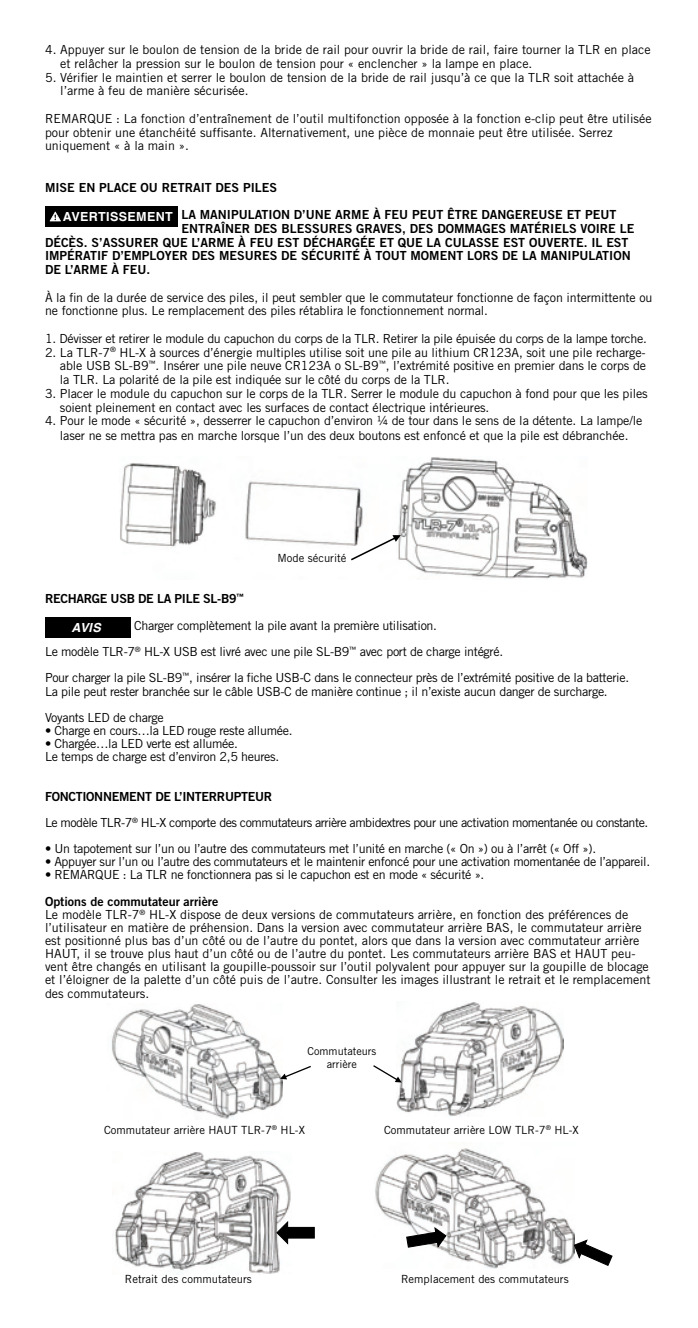
<style>
.page{position:relative;width:698px;height:1328px;background:#fff}
.page>*{position:absolute;margin:0;border:0;box-sizing:border-box;transform-origin:0 0}
.WARNING_BODY{font:12.5px/13.8px "Trade Gothic LT Std";letter-spacing:-.01em;color:#000}
.WARNING_BODY-2{font:12.5px/13.8px "Trade Gothic LT Std Bd 2";color:#000}
.WARNING_BODY-3{font:12.5px "Trade Gothic LT Std";letter-spacing:-.03em;color:#000}
.WARNING_BODY-4{font:12.5px "Trade Gothic LT Std";letter-spacing:-.04em;color:#000}
.WARNING_BODY-5{font:12.5px "Trade Gothic LT Std Bd 2";letter-spacing:-.025em;color:#000}
.t1{font:700 12.5px "Helvetica";letter-spacing:.03em;color:#fff}
.t2{font:italic 700 12.5px "Helvetica";color:#fff}
.diagram_labels{font:11.25px "Trade Gothic LT Std";color:#000}
.diagram_labels-2{font:10.75px/13px "Trade Gothic LT Std";color:#000;text-align:center}
</style>
<div class="page">
<img style="left:120px;top:457px;width:467px;height:122px">
<svg style="left:351px;top:535px;width:50px;height:25px"></svg>
<div style="left:45px;top:207px;width:133px;height:20px;background:#000"></div>
<svg style="left:50px;top:212px;width:11px;height:9px"></svg>
<img style="left:397px;top:1002px;width:166px;height:114px">
<img style="left:115px;top:1152px;width:176px;height:122px">
<img style="left:375px;top:1148px;width:199px;height:120px">
<img style="left:111px;top:1004px;width:171px;height:115px">
<svg style="left:280px;top:1065px;width:31px;height:14px"></svg>
<svg style="left:373px;top:1065px;width:28px;height:17px"></svg>
<svg style="left:275px;top:1219px;width:40px;height:26px"></svg>
<svg style="left:573px;top:1238px;width:39px;height:28px"></svg>
<svg style="left:405px;top:1226px;width:42px;height:23px"></svg>
<div style="left:45px;top:617px;width:86px;height:21px;background:#000"></div>
<p class="WARNING_BODY" style="left:60px;top:43px;width:591px;text-indent:-15px">4. Appuyer sur le boulon de tension de la bride de rail pour ouvrir la bride de rail, faire tourner la TLR en place et relâcher la pression sur le boulon de tension pour « enclencher » la lampe en place.</p>
<p class="WARNING_BODY" style="left:60px;top:70px;width:575px;text-indent:-15px">5. Vérifier le maintien et serrer le boulon de tension de la bride de rail jusqu’à ce que la TLR soit attachée à l’arme à feu de manière sécurisée.</p>
<p class="WARNING_BODY" style="left:45px;top:111px;width:608px">REMARQUE : La fonction d’entraînement de l’outil multifonction opposée à la fonction e-clip peut être utilisée pour obtenir une étanchéité suffisante. Alternativement, une pièce de monnaie peut être utilisée. Serrez uniquement « à la main ».</p>
<p class="WARNING_BODY-2" style="left:45px;top:180px;width:233px">MISE EN PLACE OU RETRAIT DES PILES</p>
<p class="WARNING_BODY-2" style="left:181px;top:207px;width:436px">LA MANIPULATION D’UNE ARME À FEU PEUT ÊTRE DANGEREUSE ET PEUT</p>
<p class="WARNING_BODY-2" style="left:45px;top:221px;width:590px;text-indent:136px">ENTRAÎNER DES BLESSURES GRAVES, DES DOMMAGES MATÉRIELS VOIRE LE DÉCÈS. S’ASSURER QUE L’ARME À FEU EST DÉCHARGÉE ET QUE LA CULASSE EST OUVERTE. IL EST IMPÉRATIF D’EMPLOYER DES MESURES DE SÉCURITÉ À TOUT MOMENT LORS DE LA MANIPULATION DE L’ARME À FEU.</p>
<p class="WARNING_BODY" style="left:45px;top:290px;width:609px">À la fin de la durée de service des piles, il peut sembler que le commutateur fonctionne de façon intermittente ou ne fonctionne plus. Le remplacement des piles rétablira le fonctionnement normal.</p>
<p class="WARNING_BODY" style="left:45px;top:331px;width:603px">1. Dévisser et retirer le module du capuchon du corps de la TLR. Retirer la pile épuisée du corps de la lampe torche.</p>
<p class="WARNING_BODY" style="left:60px;top:345px;width:587px;text-align:justify;text-indent:-15px">2. La TLR-7<sup>®</sup> HL-X à sources d’énergie multiples utilise soit une pile au lithium CR123A, soit une pile recharge&shy;able USB SL-B9<sup>™</sup>. Insérer une pile neuve CR123A o SL-B9<sup>™</sup>, l’extrémité positive en premier dans le corps de la TLR. La polarité de la pile est indiquée sur le côté du corps de la TLR.</p>
<p class="WARNING_BODY" style="left:60px;top:386px;width:589px;text-indent:-15px">3. Placer le module du capuchon sur le corps de la TLR. Serrer le module du capuchon à fond pour que les piles soient pleinement en contact avec les surfaces de contact électrique intérieures.</p>
<p class="WARNING_BODY" style="left:45px;top:413px;width:598px;line-height:15px;text-align:center">4. Pour le mode « sécurité », desserrer le capuchon d’environ ¼ de tour dans le sens de la détente. La lampe/le laser ne se mettra pas en marche lorsque l’un des deux boutons est enfoncé et que la pile est débranchée.</p>
<p class="t1" style="left:63px;top:209px;width:111px">AVERTISSEMENT</p>
<p class="diagram_labels" style="left:277px;top:551px;width:71px">Mode sécurité</p>
<p class="WARNING_BODY-5" style="left:45px;top:591px;width:200px">RECHARGE USB DE LA PILE SL-B9<sup>™</sup></p>
<p class="WARNING_BODY" style="left:134px;top:618px;width:304px">Charger complètement la pile avant la première utilisation.</p>
<p class="WARNING_BODY" style="left:45px;top:644px;width:459px">Le modèle TLR-7<sup>®</sup> HL-X USB est livré avec une pile SL-B9<sup>™</sup> avec port de charge intégré.</p>
<p class="WARNING_BODY" style="left:45px;top:671px;width:585px;line-height:13px">Pour charger la pile SL-B9<sup>™</sup>, insérer la fiche USB-C dans le connecteur près de l’extrémité positive de la batterie.<br>La pile peut rester branchée sur le câble USB-C de manière continue ; il n’existe aucun danger de surcharge.</p>
<p class="WARNING_BODY" style="left:45px;top:710px;width:120px">Voyants LED de charge</p>
<p class="WARNING_BODY" style="left:45px;top:723px;width:249px">• Charge en cours…la LED rouge reste allumée.</p>
<p class="WARNING_BODY" style="left:45px;top:736px;width:194px">• Chargée…la LED verte est allumée.</p>
<p class="WARNING_BODY" style="left:45px;top:749px;width:236px">Le temps de charge est d’environ 2,5 heures.</p>
<p class="WARNING_BODY-5" style="left:45px;top:788px;width:228px">FONCTIONNEMENT DE L’INTERRUPTEUR</p>
<p class="WARNING_BODY-4" style="left:45px;top:815px;width:604px">Le modèle TLR-7<sup>®</sup> HL-X comporte des commutateurs arrière ambidextres pour une activation momentanée ou constante.</p>
<p class="WARNING_BODY" style="left:45px;top:841px;width:552px">• Un tapotement sur l’un ou l’autre des commutateurs met l’unité en marche (« On ») ou à l’arrêt (« Off »).</p>
<p class="WARNING_BODY-3" style="left:45px;top:854px;width:606px">• Appuyer sur l’un ou l’autre des commutateurs et le maintenir enfoncé pour une activation momentanée de l’appareil.</p>
<p class="WARNING_BODY" style="left:45px;top:868px;width:441px">• REMARQUE : La TLR ne fonctionnera pas si le capuchon est en mode « sécurité ».</p>
<p class="WARNING_BODY-2" style="left:45px;top:894px;width:175px">Options de commutateur arrière</p>
<p class="WARNING_BODY" style="left:45px;top:907px;width:607px;line-height:13px">Le modèle TLR-7<sup>®</sup> HL-X dispose de deux versions de commutateurs arrière, en fonction des préférences de l’utilisateur en matière de préhension. Dans la version avec commutateur arrière BAS, le commutateur arrière est positionné plus bas d’un côté ou de l’autre du pontet, alors que dans la version avec commutateur arrière HAUT, il se trouve plus haut d’un côté ou de l’autre du pontet. Les commutateurs arrière BAS et HAUT peu&shy;vent être changés en utilisant la goupille-poussoir sur l’outil polyvalent pour appuyer sur la goupille de blocage et l’éloigner de la palette d’un côté puis de l’autre. Consulter les images illustrant le retrait et le remplacement des commutateurs.</p>
<p class="t2" style="left:72px;top:619px;width:31px">AVIS</p>
<p class="diagram_labels-2" style="left:307px;top:1044px;width:70px">Commutateurs arrière</p>
<p class="diagram_labels" style="left:104px;top:1123px;width:202px">Commutateur arrière HAUT TLR-7<sup>®</sup> HL-X</p>
<p class="diagram_labels" style="left:384px;top:1123px;width:196px">Commutateur arrière LOW TLR-7<sup>®</sup> HL-X</p>
<p class="diagram_labels" style="left:125px;top:1272px;width:128px">Retrait des commutateurs</p>
<p class="diagram_labels" style="left:401px;top:1272px;width:169px">Remplacement des commutateurs</p>
</div>
